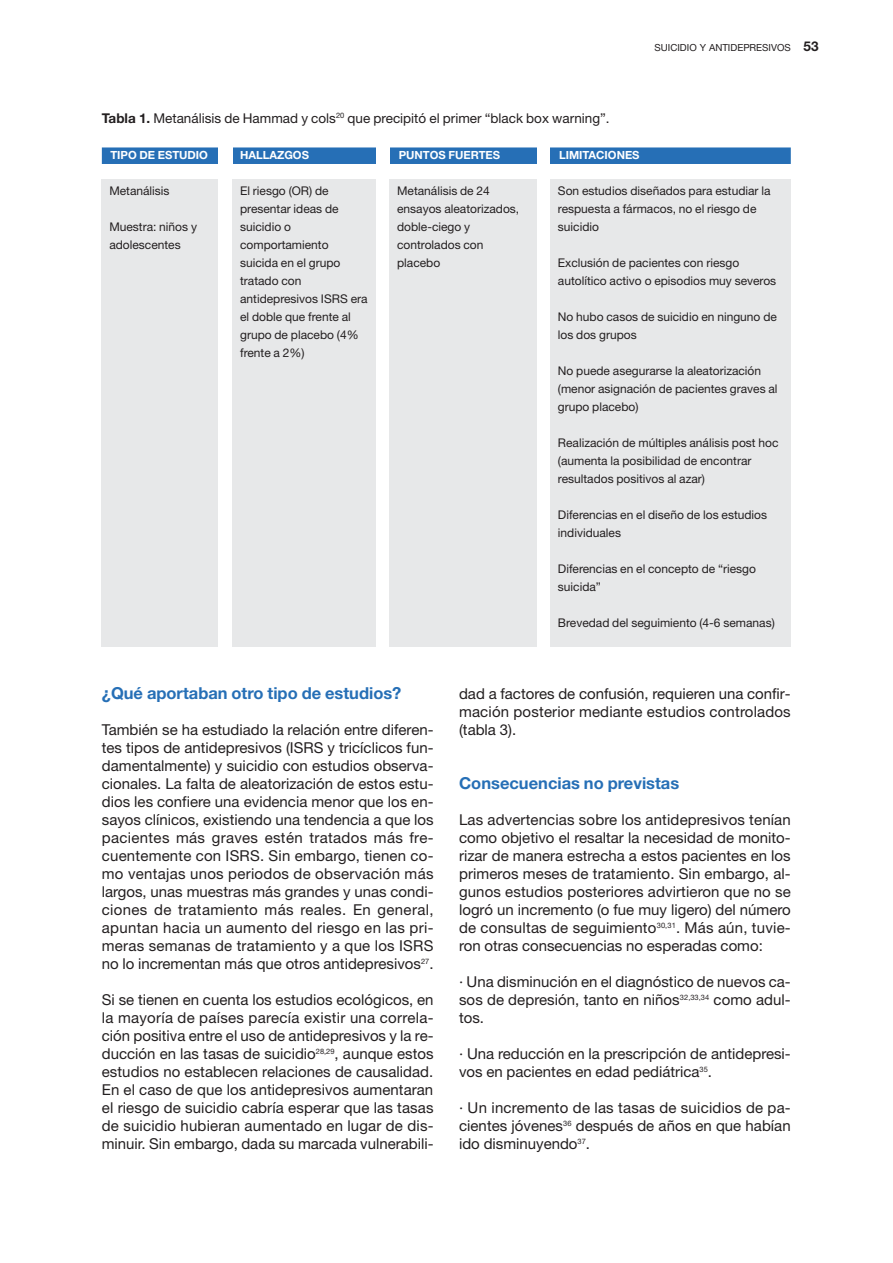
<style>
.page{position:relative;width:893px;height:1263px;background:#fff}
.page>*{position:absolute;margin:0;border:0;box-sizing:border-box;transform-origin:0 0}
.t1{font:700 16.5px "Helvetica Neue";color:#266fb6}
.t2{font:15px/18px "Helvetica Neue";color:#231f20;text-align:justify}
.t3{font:13.5px "Helvetica Neue";color:#231f20}
.t4{font:12px/18px "Helvetica Neue";color:#231f20}
.t5{font:700 11.25px "Helvetica Neue";color:#fff}
.t6{font:9.75px "Helvetica Neue";color:#231f20}
.s1{font-weight:700;font-size:13.5px}
.s2{font-weight:700}
</style>
<div class="page">
<div style="left:102px;top:179px;width:116px;height:468px;background:#e7e8e9"></div>
<div style="left:233px;top:179px;width:143px;height:468px;background:#e7e8e9"></div>
<div style="left:390px;top:179px;width:147px;height:468px;background:#e7e8e9"></div>
<div style="left:550px;top:179px;width:241px;height:468px;background:#e7e8e9"></div>
<div style="left:102px;top:147px;width:689px;height:17px;background:#266fb6"></div>
<div style="left:218px;top:139px;width:14px;height:29px;background:#fff"></div>
<div style="left:376px;top:139px;width:13px;height:29px;background:#fff"></div>
<div style="left:537px;top:139px;width:13px;height:29px;background:#fff"></div>
<p class="t6" style="left:654px;top:44px;width:166px">SUICIDIO Y ANTIDEPRESIVOS <span class="s1">53</span></p>
<p class="t3" style="left:102px;top:113px;width:509px"><span class="s2">Tabla 1.</span> Metanálisis de Hammad y cols<sup>20</sup> que precipitó el primer “black box warning”.</p>
<p class="t5" style="left:110px;top:151px;width:99px">TIPO DE ESTUDIO</p>
<p class="t5" style="left:240px;top:151px;width:70px">HALLAZGOS</p>
<p class="t5" style="left:399px;top:151px;width:103px">PUNTOS FUERTES</p>
<p class="t5" style="left:559px;top:151px;width:82px">LIMITACIONES</p>
<p class="t4" style="left:109px;top:183px;width:62px">Metanálisis</p>
<p class="t4" style="left:109px;top:219px;width:89px">Muestra: niños y adolescentes</p>
<p class="t4" style="left:240px;top:183px;width:129px">El riesgo (OR) de presentar ideas de suicidio o comportamiento suicida en el grupo tratado con antidepresivos ISRS era el doble que frente al grupo de placebo (4% frente a 2%)</p>
<p class="t4" style="left:397px;top:183px;width:124px">Metanálisis de 24 ensayos aleatorizados, doble-ciego y controlados con placebo</p>
<p class="t4" style="left:558px;top:183px;width:214px">Son estudios diseñados para estudiar la respuesta a fármacos, no el riesgo de suicidio</p>
<p class="t4" style="left:558px;top:255px;width:220px">Exclusión de pacientes con riesgo autolítico activo o episodios muy severos</p>
<p class="t4" style="left:558px;top:309px;width:220px">No hubo casos de suicidio en ninguno de los dos grupos</p>
<p class="t4" style="left:558px;top:363px;width:221px">No puede asegurarse la aleatorización (menor asignación de pacientes graves al grupo placebo)</p>
<p class="t4" style="left:558px;top:435px;width:222px">Realización de múltiples análisis post hoc (aumenta la posibilidad de encontrar resultados positivos al azar)</p>
<p class="t4" style="left:558px;top:507px;width:211px">Diferencias en el diseño de los estudios individuales</p>
<p class="t4" style="left:558px;top:561px;width:200px">Diferencias en el concepto de “riesgo suicida”</p>
<p class="t4" style="left:558px;top:615px;width:218px">Brevedad del seguimiento (4-6 semanas)</p>
<p class="t1" style="left:102px;top:687px;width:301px">¿Qué aportaban otro tipo de estudios?</p>
<p class="t2" style="left:102px;top:722px;width:333px">También se ha estudiado la relación entre diferen&shy;tes tipos de antidepresivos (ISRS y tricíclicos fun&shy;damentalmente) y suicidio con estudios observa&shy;cionales. La falta de aleatorización de estos estu&shy;dios les confiere una evidencia menor que los en&shy;sayos clínicos, existiendo una tendencia a que los pacientes más graves estén tratados más fre&shy;cuentemente con ISRS. Sin embargo, tienen co&shy;mo ventajas unos periodos de observación más largos, unas muestras más grandes y unas condi&shy;ciones de tratamiento más reales. En general, apuntan hacia un aumento del riesgo en las pri&shy;meras semanas de tratamiento y a que los ISRS no lo incrementan más que otros antidepresivos<sup>27</sup>.</p>
<p class="t2" style="left:102px;top:992px;width:333px">Si se tienen en cuenta los estudios ecológicos, en la mayoría de países parecía existir una correla&shy;ción positiva entre el uso de antidepresivos y la re&shy;ducción en las tasas de suicidio<sup>28,29</sup>, aunque estos estudios no establecen relaciones de causalidad.<br>En el caso de que los antidepresivos aumentaran el riesgo de suicidio cabría esperar que las tasas de suicidio hubieran aumentado en lugar de dis&shy;minuir. Sin embargo, dada su marcada vulnerabili-</p>
<p class="t2" style="left:459px;top:686px;width:333px">dad a factores de confusión, requieren una confir&shy;mación posterior mediante estudios controlados (tabla 3).</p>
<p class="t1" style="left:459px;top:777px;width:222px">Consecuencias no previstas</p>
<p class="t2" style="left:459px;top:812px;width:333px">Las advertencias sobre los antidepresivos tenían como objetivo el resaltar la necesidad de monito&shy;rizar de manera estrecha a estos pacientes en los primeros meses de tratamiento. Sin embargo, al&shy;gunos estudios posteriores advirtieron que no se logró un incremento (o fue muy ligero) del número de consultas de seguimiento<sup>30,31</sup>. Más aún, tuvie&shy;ron otras consecuencias no esperadas como:</p>
<p class="t2" style="left:459px;top:974px;width:333px">· Una disminución en el diagnóstico de nuevos ca&shy;sos de depresión, tanto en niños<sup>32,33,34</sup> como adul&shy;tos.</p>
<p class="t2" style="left:459px;top:1046px;width:333px">· Una reducción en la prescripción de antidepresi&shy;vos en pacientes en edad pediátrica<sup>35</sup>.</p>
<p class="t2" style="left:459px;top:1100px;width:333px">· Un incremento de las tasas de suicidios de pa&shy;cientes jóvenes<sup>36</sup> después de años en que habían ido disminuyendo<sup>37</sup>.</p>
</div>
